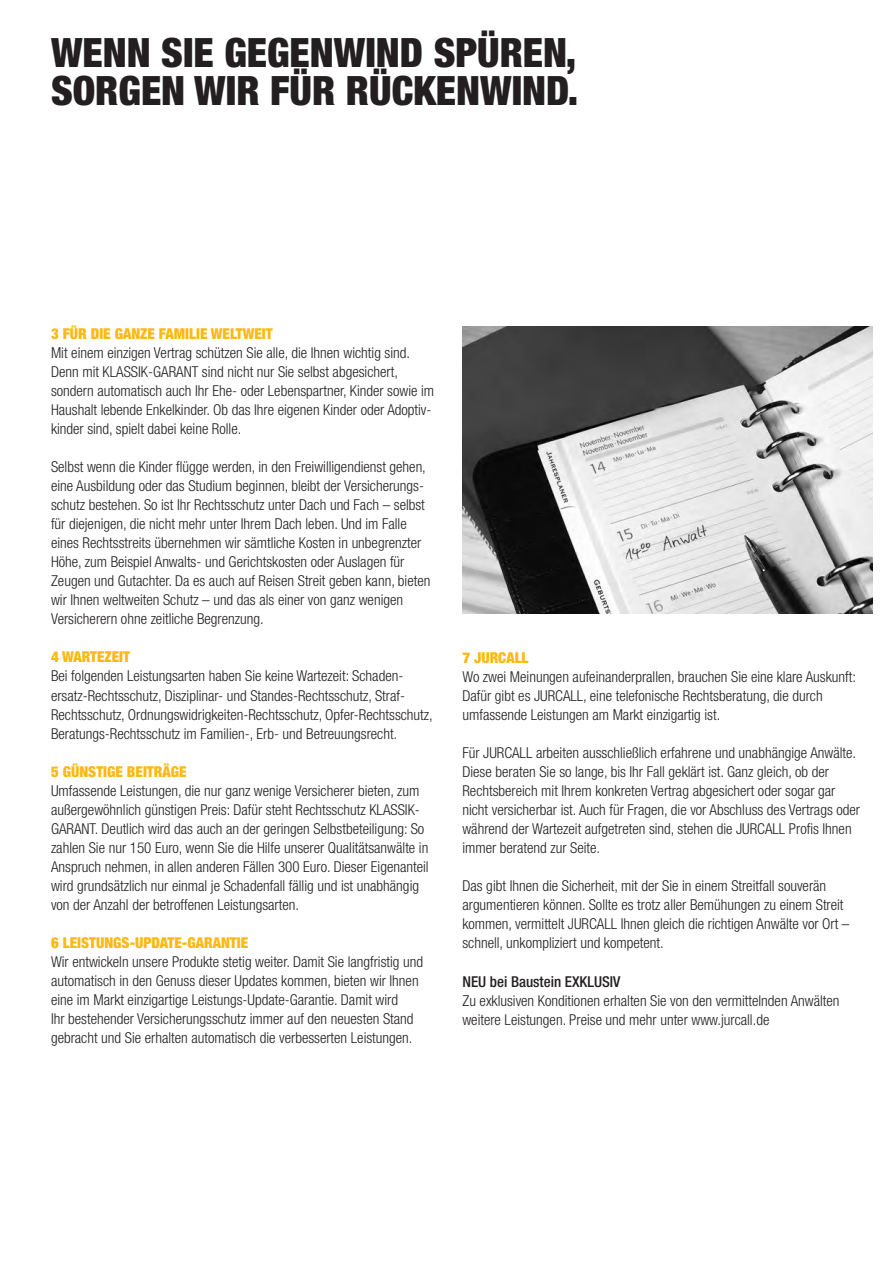
<style>
.page{position:relative;width:893px;height:1263px;background:#fff}
.page>*{position:absolute;margin:0;border:0;box-sizing:border-box;transform-origin:0 0}
.t1{font:900 condensed 40.5px/38.2px "Helvetica Neue";color:#231f20}
.t2{font:300 condensed 15px/19px "Helvetica Neue";color:#231f20}
.t3{font:900 condensed 15px "Helvetica Neue";color:#fcb814}
.t4{font:500 condensed 15px "Helvetica Neue";color:#231f20}
</style>
<div class="page">
<img style="left:462px;top:327px;width:411px;height:287px">
<h1 class="t1" style="left:51px;top:33px;width:529px">WENN SIE GEGENWIND SPÜREN,<br>SORGEN WIR FÜR RÜCKENWIND.</h1>
<p class="t3" style="left:51px;top:324px;width:223px">3 FÜR DIE GANZE FAMILIE WELTWEIT</p>
<p class="t2" style="left:51px;top:343px;width:385px">Mit einem einzigen Vertrag schützen Sie alle, die Ihnen wichtig sind.<br>Denn mit KLASSIK-GARANT sind nicht nur Sie selbst abgesichert, sondern automatisch auch Ihr Ehe- oder Lebenspartner, Kinder sowie im Haushalt lebende Enkelkinder. Ob das Ihre eigenen Kinder oder Adoptiv&shy;kinder sind, spielt dabei keine Rolle.</p>
<p class="t2" style="left:51px;top:457px;width:381px">Selbst wenn die Kinder flügge werden, in den Freiwilligendienst gehen, eine Ausbildung oder das Studium beginnen, bleibt der Versicherungs&shy;schutz bestehen. So ist Ihr Rechtsschutz unter Dach und Fach – selbst für diejenigen, die nicht mehr unter Ihrem Dach leben. Und im Falle eines Rechtsstreits übernehmen wir sämtliche Kosten in unbegrenzter Höhe, zum Beispiel Anwalts- und Gerichtskosten oder Auslagen für Zeugen und Gutachter. Da es auch auf Reisen Streit geben kann, bieten wir Ihnen weltweiten Schutz – und das als einer von ganz wenigen Versicherern ohne zeitliche Begrenzung.</p>
<p class="t3" style="left:51px;top:648px;width:81px">4 WARTEZEIT</p>
<p class="t2" style="left:51px;top:666px;width:383px">Bei folgenden Leistungsarten haben Sie keine Wartezeit: Schaden&shy;ersatz-Rechtsschutz, Disziplinar- und Standes-Rechtsschutz, Straf-Rechtsschutz, Ordnungswidrigkeiten-Rechtsschutz, Opfer-Rechtsschutz, Beratungs-Rechtsschutz im Familien-, Erb- und Betreuungsrecht.</p>
<p class="t3" style="left:51px;top:762px;width:137px">5 GÜNSTIGE BEITRÄGE</p>
<p class="t2" style="left:51px;top:781px;width:379px">Umfassende Leistungen, die nur ganz wenige Versicherer bieten, zum außergewöhnlich günstigen Preis: Dafür steht Rechtsschutz KLASSIK-GARANT. Deutlich wird das auch an der geringen Selbstbeteiligung: So zahlen Sie nur 150 Euro, wenn Sie die Hilfe unserer Qualitätsanwälte in Anspruch nehmen, in allen anderen Fällen 300 Euro. Dieser Eigenanteil wird grundsätzlich nur einmal je Schadenfall fällig und ist unabhängig von der Anzahl der betroffenen Leistungsarten.</p>
<p class="t3" style="left:51px;top:933px;width:199px">6 LEISTUNGS-UPDATE-GARANTIE</p>
<p class="t2" style="left:51px;top:952px;width:374px">Wir entwickeln unsere Produkte stetig weiter. Damit Sie langfristig und automatisch in den Genuss dieser Updates kommen, bieten wir Ihnen eine im Markt einzigartige Leistungs-Update-Garantie. Damit wird<br>Ihr bestehender Versicherungsschutz immer auf den neuesten Stand gebracht und Sie erhalten automatisch die verbesserten Leistungen.</p>
<p class="t3" style="left:462px;top:648px;width:68px">7 JURCALL</p>
<p class="t2" style="left:462px;top:667px;width:395px">Wo zwei Meinungen aufeinanderprallen, brauchen Sie eine klare Auskunft:<br>Dafür gibt es JURCALL, eine telefonische Rechtsberatung, die durch umfassende Leistungen am Markt einzigartig ist.</p>
<p class="t2" style="left:462px;top:743px;width:399px">Für JURCALL arbeiten ausschließlich erfahrene und unabhängige Anwälte.<br>Diese beraten Sie so lange, bis Ihr Fall geklärt ist. Ganz gleich, ob der Rechtsbereich mit Ihrem konkreten Vertrag abgesichert oder sogar gar nicht versicherbar ist. Auch für Fragen, die vor Abschluss des Vertrags oder während der Wartezeit aufgetreten sind, stehen die JURCALL Profis Ihnen immer beratend zur Seite.</p>
<p class="t2" style="left:462px;top:876px;width:388px">Das gibt Ihnen die Sicherheit, mit der Sie in einem Streitfall souverän argumentieren können. Sollte es trotz aller Bemühungen zu einem Streit kommen, vermittelt JURCALL Ihnen gleich die richtigen Anwälte vor Ort – schnell, unkompliziert und kompetent.</p>
<p class="t4" style="left:462px;top:972px;width:159px">NEU bei Baustein EXKLUSIV</p>
<p class="t2" style="left:462px;top:991px;width:379px">Zu exklusiven Konditionen erhalten Sie von den vermittelnden Anwälten weitere Leistungen. Preise und mehr unter www.jurcall.de</p>
</div>
